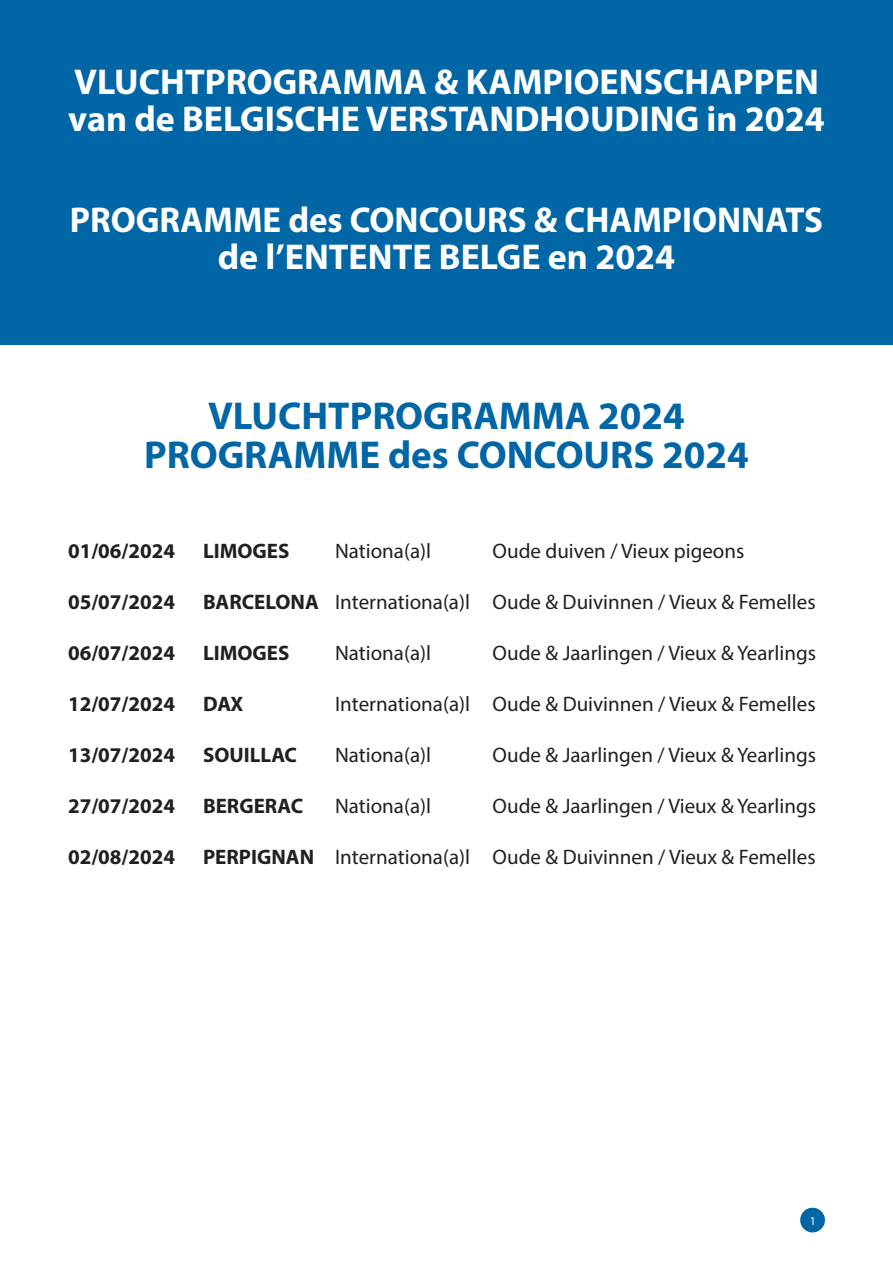
<style>
.page{position:relative;width:893px;height:1263px;background:#fff}
.page>*{position:absolute;margin:0;border:0;box-sizing:border-box;transform-origin:0 0}
.t1{font:700 39px/39px "Myriad Pro";color:#0166a5;text-align:center}
.t2{font:700 36px/37.5px "Myriad Pro";color:#fff}
.t3{font:21px "Myriad Pro";color:#231f20}
.t4{font:700 21px "Myriad Pro";color:#231f20}
.t5{font:12px "Myriad Pro";color:#fff}
.s1{font-weight:700}
</style>
<div class="page">
<div style="left:0;top:0;width:893px;height:344px;background:#0166a5"></div>
<div style="left:800px;top:1208px;width:25px;height:24px;background:#0166a5;border-radius:50%"></div>
<h2 class="t2" style="left:68px;top:62px;width:758px">VLUCHTPROGRAMMA &amp; KAMPIOENSCHAPPEN van de BELGISCHE VERSTANDHOUDING in 2024</h2>
<h2 class="t2" style="left:70px;top:200px;width:755px;text-align:center">PROGRAMME des CONCOURS &amp; CHAMPIONNATS de l’ENTENTE BELGE en 2024</h2>
<h1 class="t1" style="left:144px;top:395px;width:606px">VLUCHTPROGRAMMA 2024<br>PROGRAMME des CONCOURS 2024</h1>
<p class="t4" style="left:68px;top:537px;width:109px">01/06/2024</p>
<p class="t4" style="left:203px;top:537px;width:88px">LIMOGES</p>
<p class="t3" style="left:335px;top:538px;width:98px">Nationa(a)l</p>
<p class="t3" style="left:493px;top:538px;width:253px">Oude duiven / Vieux pigeons</p>
<p class="t4" style="left:68px;top:588px;width:109px">05/07/2024</p>
<p class="t3" style="left:203px;top:589px;width:614px"><span class="s1">BARCELONA</span> Internationa(a)l Oude &amp; Duivinnen / Vieux &amp; Femelles</p>
<p class="t4" style="left:68px;top:639px;width:109px">06/07/2024</p>
<p class="t4" style="left:203px;top:639px;width:88px">LIMOGES</p>
<p class="t3" style="left:335px;top:640px;width:98px">Nationa(a)l</p>
<p class="t3" style="left:493px;top:640px;width:325px">Oude &amp; Jaarlingen / Vieux &amp; Yearlings</p>
<p class="t4" style="left:68px;top:690px;width:109px">12/07/2024</p>
<p class="t4" style="left:203px;top:690px;width:42px">DAX</p>
<p class="t3" style="left:335px;top:691px;width:482px">Internationa(a)l Oude &amp; Duivinnen / Vieux &amp; Femelles</p>
<p class="t4" style="left:68px;top:741px;width:109px">13/07/2024</p>
<p class="t4" style="left:203px;top:741px;width:96px">SOUILLAC</p>
<p class="t3" style="left:335px;top:742px;width:98px">Nationa(a)l</p>
<p class="t3" style="left:493px;top:742px;width:325px">Oude &amp; Jaarlingen / Vieux &amp; Yearlings</p>
<p class="t4" style="left:68px;top:792px;width:109px">27/07/2024</p>
<p class="t4" style="left:203px;top:792px;width:102px">BERGERAC</p>
<p class="t3" style="left:335px;top:793px;width:98px">Nationa(a)l</p>
<p class="t3" style="left:493px;top:793px;width:325px">Oude &amp; Jaarlingen / Vieux &amp; Yearlings</p>
<p class="t4" style="left:68px;top:843px;width:109px">02/08/2024</p>
<p class="t3" style="left:203px;top:844px;width:614px"><span class="s1">PERPIGNAN</span> Internationa(a)l Oude &amp; Duivinnen / Vieux &amp; Femelles</p>
<p class="t5" style="left:810px;top:1213px;width:8px">1</p>
</div>
